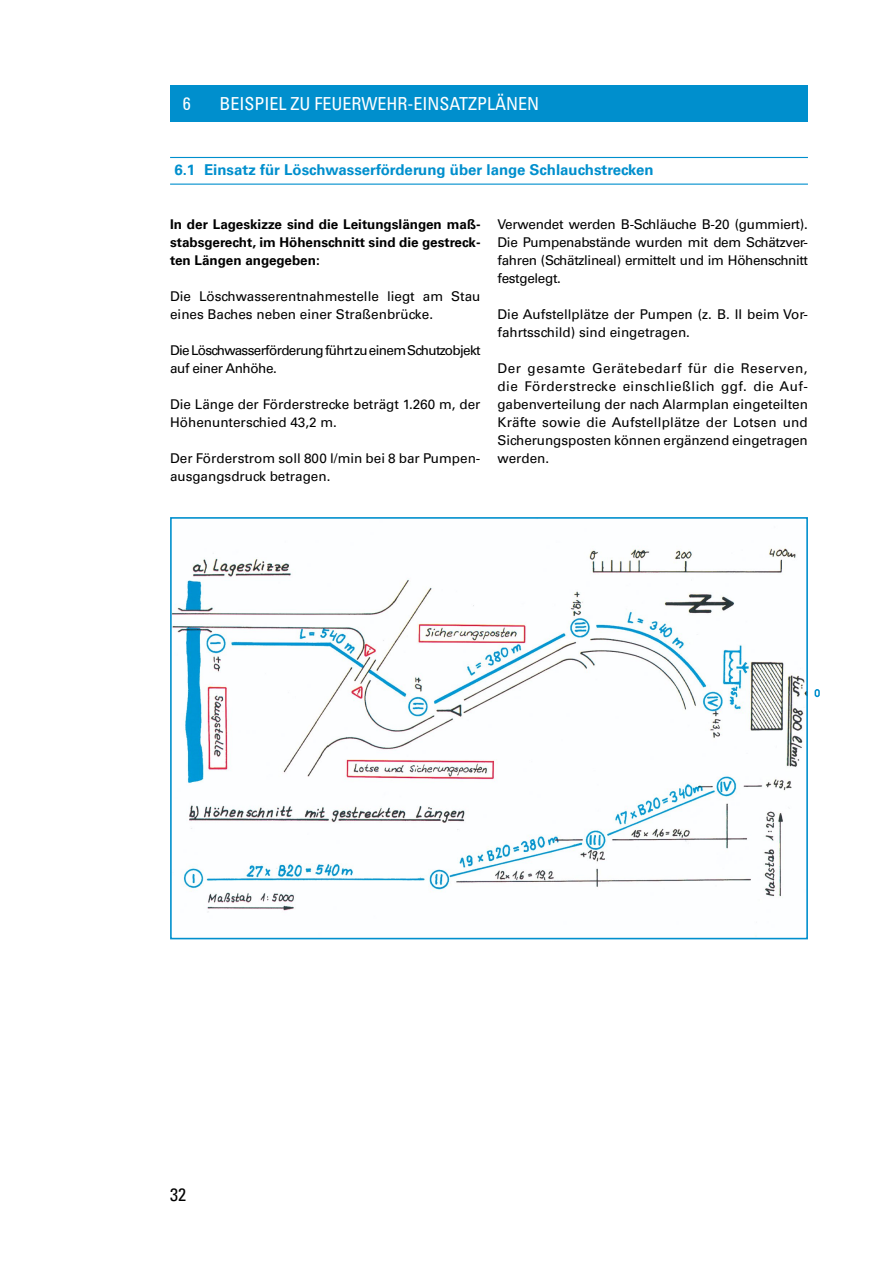
<style>
.page{position:relative;width:893px;height:1263px;background:#fff}
.page>*{position:absolute;margin:0;border:0;box-sizing:border-box;transform-origin:0 0}
.t1{font:condensed 18px "Univers LT Pro";color:#fff}
.t2{font:condensed 18px "Univers LT Pro";color:#000}
.t3{font:700 15px "Univers LT Pro 65";color:#008fcd}
.t4{font:13.5px/18px "Univers LT Pro 55 Roman";color:#000}
.t5{font:700 13.5px/18px "Univers LT Pro 65";color:#000;text-align:justify}
.t6{font:13.5px/18px "Univers LT Pro 55 Roman";letter-spacing:-.05em;color:#000}
</style>
<div class="page">
<hr style="left:170px;top:157px;width:638px;height:1px;background:#008fcd">
<hr style="left:170px;top:184px;width:638px;height:1px;background:#008fcd">
<img style="left:173px;top:548px;width:632px;height:365px">
<div style="left:170px;top:517px;width:638px;height:422px;border:2px solid #008fcd"></div>
<div style="left:814px;top:689px;width:6px;height:8px;border:2px solid #008fcd;border-radius:2px"></div>
<div style="left:170px;top:85px;width:638px;height:36px;background:#008fcd"></div>
<h1 class="t1" style="left:183px;top:92px;width:9px">6</h1>
<h1 class="t1" style="left:220px;top:92px;width:321px">BEISPIEL ZU FEUERWEHR-EINSATZPLÄNEN</h1>
<p class="t3" style="left:174px;top:159px;width:481px">6.1 Einsatz für Löschwasserförderung über lange Schlauchstrecken</p>
<p class="t5" style="left:170px;top:215px;width:312px">In der Lageskizze sind die Leitungslängen maß&shy;stabsgerecht, im Höhenschnitt sind die gestreck&shy;ten Längen angegeben:</p>
<p class="t4" style="left:170px;top:287px;width:312px">Die Löschwasserentnahmestelle liegt am Stau eines Baches neben einer Straßenbrücke.</p>
<p class="t6" style="left:170px;top:341px;width:312px">Die Löschwasserförderung führt zu einem Schutzobjekt auf einer Anhöhe.</p>
<p class="t4" style="left:170px;top:395px;width:312px">Die Länge der Förderstrecke beträgt 1.260 m, der<br>Höhenunterschied 43,2 m.</p>
<p class="t4" style="left:170px;top:449px;width:312px">Der Förderstrom soll 800 l/min bei 8 bar Pumpen&shy;ausgangsdruck betragen.</p>
<p class="t4" style="left:497px;top:215px;width:312px;text-align:justify">Verwendet werden B-Schläuche B-20 (gummiert).<br>Die Pumpenabstände wurden mit dem Schätzver&shy;fahren (Schätzlineal) ermittelt und im Höhenschnitt festgelegt.</p>
<p class="t4" style="left:497px;top:305px;width:312px">Die Aufstellplätze der Pumpen (z. B. II beim Vor&shy;fahrtsschild) sind eingetragen.</p>
<p class="t4" style="left:497px;top:359px;width:312px;text-align:justify">Der gesamte Gerätebedarf für die Reserven, die Förderstrecke einschließlich ggf. die Auf&shy;gabenverteilung der nach Alarmplan eingeteilten Kräfte sowie die Aufstellplätze der Lotsen und Sicherungsposten können ergänzend eingetragen werden.</p>
<h1 class="t2" style="left:170px;top:1183px;width:17px">32</h1>
</div>
